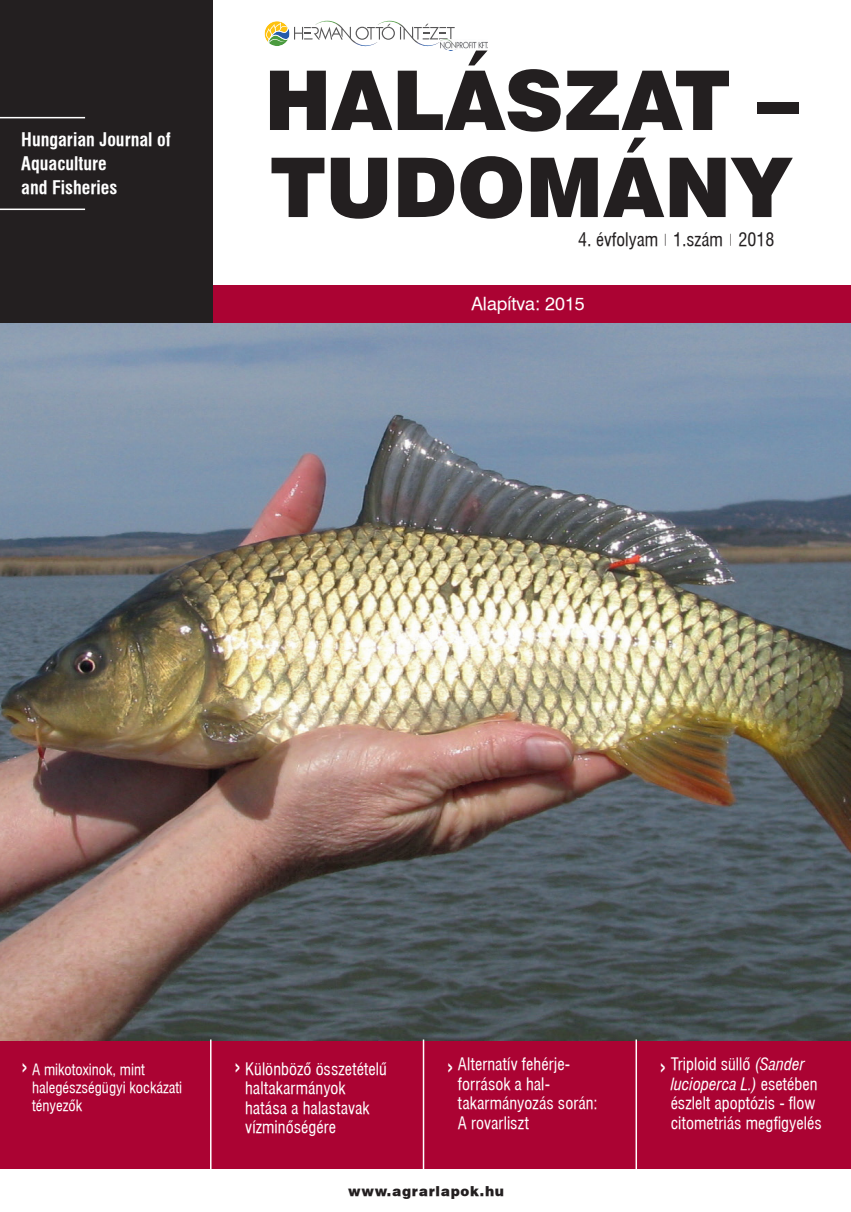
<style>
.page{position:relative;width:851px;height:1212px;background:#fff}
.page>*{position:absolute;margin:0;border:0;box-sizing:border-box;transform-origin:0 0}
.t1{font:82.5px/87px "Swiss 721 Blk PFL";color:#231f20}
.t2{font:700 18px/24px "Swiss 721 Cn PFL";color:#fff}
.t3{font:18px "Swiss 721 Cn PFL";color:#231f20}
.t4{font:18px "Swiss 721 PFL";color:#fff}
.t5{font:16.5px/19.5px "Swiss 721 Cn PFL";letter-spacing:.005em;color:#fff}
.t6{font:15px/18px "Swiss 721 Cn PFL";color:#fff}
.t7{font:13.5px "Swiss 721 Blk PFL";letter-spacing:.05em;color:#231f20}
.s1{font-size:25.5px}
.s2{font-style:italic}
</style>
<div class="page">
<img style="left:0;top:323px;width:850px;height:718px">
<div style="left:204px;top:285px;width:646px;height:38px;background:#ab0333"></div>
<div style="left:0;top:0;width:213px;height:323px;background:#231f20"></div>
<hr style="left:0;top:117px;width:85px;height:1px;background:#fff">
<hr style="left:0;top:209px;width:85px;height:1px;background:#fff">
<div style="left:0;top:1041px;width:213px;height:128px;background:#ab0333"></div>
<div style="left:213px;top:1041px;width:212px;height:128px;background:#ab0333"></div>
<div style="left:425px;top:1041px;width:213px;height:128px;background:#ab0333"></div>
<div style="left:638px;top:1041px;width:212px;height:128px;background:#ab0333"></div>
<hr style="left:210px;top:1039px;width:1px;height:131px;background:#fff">
<hr style="left:422px;top:1039px;width:2px;height:131px;background:#fff">
<hr style="left:635px;top:1039px;width:2px;height:131px;background:#fff">
<svg style="left:265px;top:20px;width:189px;height:27px"></svg>
<img style="left:440px;top:40px;width:47px;height:11px">
<p class="t2" style="left:21px;top:127px;width:151px">Hungarian Journal of<br>Aquaculture<br>and Fisheries</p>
<h1 class="t1" style="left:264px;top:57px;width:535px">HALÁSZAT –<br>TudomÁny</h1>
<p class="t3" style="left:578px;top:228px;width:198px">4. évfolyam <sup>|</sup> 1.szám <sup>|</sup> 2018</p>
<p class="t4" style="left:471px;top:292px;width:115px">Alapítva: 2015</p>
<p class="t6" style="left:32px;top:1060px;width:152px;text-indent:-11px"><span class="s1">›</span> A mikotoxinok, mint halegészségügyi kockázati tényezők</p>
<p class="t5" style="left:245px;top:1059px;width:143px;text-indent:-11px"><span class="s1">›</span> Különböző összetételű haltakarmányok hatása a halastavak vízminőségére</p>
<p class="t5" style="left:458px;top:1054px;width:141px;text-indent:-11px"><span class="s1">›</span> Alternatív fehérje&shy;források a hal&shy;takarmányozás során:<br>A rovarliszt</p>
<p class="t5" style="left:670px;top:1054px;width:153px;text-indent:-11px"><span class="s1">›</span> Triploid süllő <span class="s2">(Sander lucioperca L.)</span> esetében észlelt apoptózis - flow citometriás megfigyelés</p>
<p class="t7" style="left:348px;top:1182px;width:157px">www.agrarlapok.hu</p>
</div>
